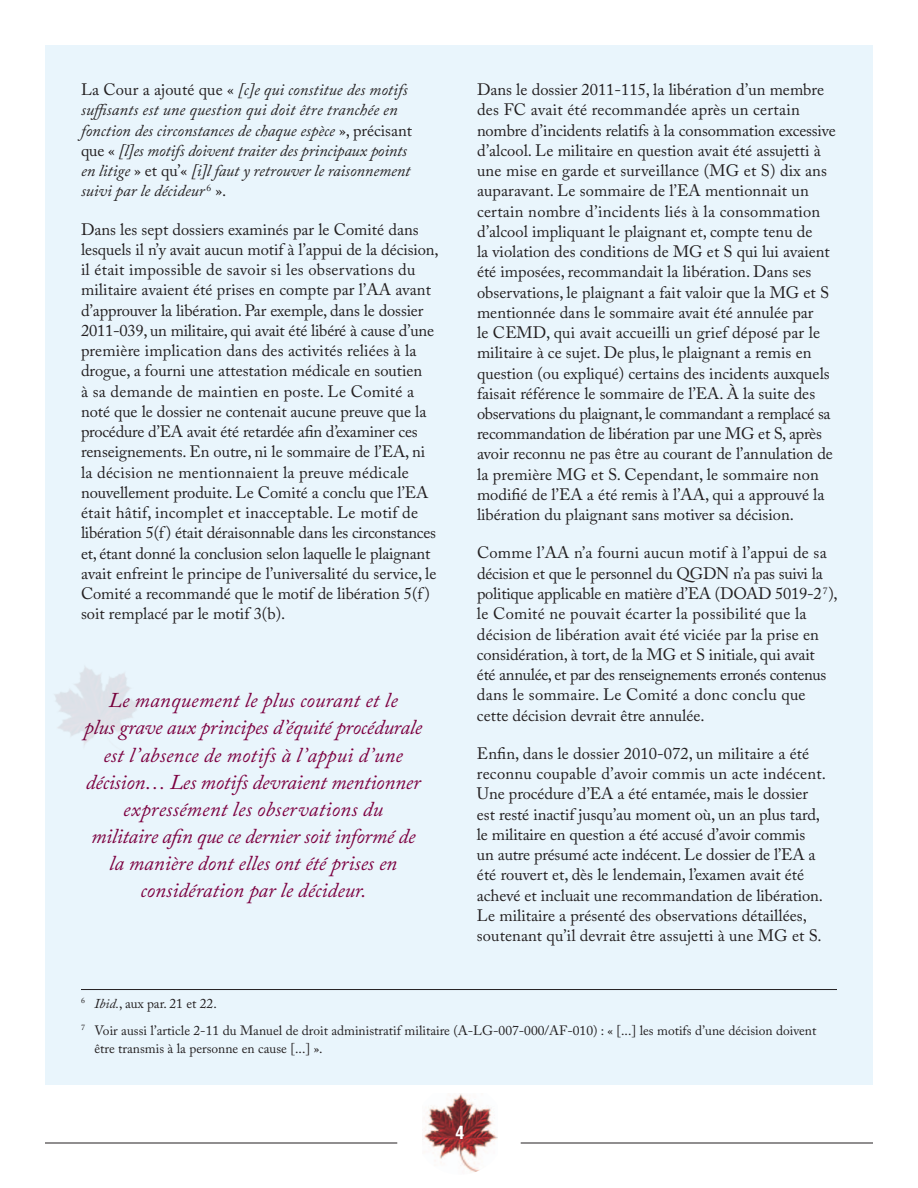
<style>
.page{position:relative;width:918px;height:1188px;background:#fff}
.page>*{position:absolute;margin:0;border:0;box-sizing:border-box;transform-origin:0 0}
.t1{font:italic 21px/27px "Adobe Caslon Pro";color:#7c0040;text-align:center}
.t2{font:700 condensed 18px "Helvetica LT Std";color:#fff}
.t3{font:16.5px/20.2px "Adobe Caslon Pro";color:#231f20}
.t4{font:italic 16.5px/20.2px "Adobe Caslon Pro";color:#231f20}
.t5{font:13.5px/27px "Adobe Caslon Pro";color:#231f20}
.s1{font-style:normal}
.s2{font-style:italic}
</style>
<div class="page">
<img style="left:424px;top:1094px;width:73px;height:78px">
<hr style="left:45px;top:1143px;width:352px;height:1px;background:#231f20">
<hr style="left:521px;top:1143px;width:352px;height:1px;background:#231f20">
<div style="left:45px;top:45px;width:828px;height:1039px;background:#e9f5fc"></div>
<hr style="left:81px;top:989px;width:756px;height:1px;background:#231f20">
<p class="t4" style="left:81px;top:79px;width:333px"><span class="s1">La Cour a ajouté que «</span> [c]e qui constitue des motifs suffisants est une question qui doit être tranchée en fonction des circonstances de chaque espèce <span class="s1">», précisant que «</span> [l]es motifs doivent traiter des principaux points en litige <span class="s1">» et qu’«</span> [i]l faut y retrouver le raisonnement suivi par le décideur <sup>6</sup> <span class="s1">».</span></p>
<p class="t3" style="left:81px;top:219px;width:359px">Dans les sept dossiers examinés par le Comité dans lesquels il n’y avait aucun motif à l’appui de la décision, il était impossible de savoir si les observations du militaire avaient été prises en compte par l’AA avant d’approuver la libération. Par exemple, dans le dossier 2011-039, un militaire, qui avait été libéré à cause d’une première implication dans des activités reliées à la drogue, a fourni une attestation médicale en soutien<br>à sa demande de maintien en poste. Le Comité a noté que le dossier ne contenait aucune preuve que la procédure d’EA avait été retardée afin d’examiner ces renseignements. En outre, ni le sommaire de l’EA, ni la décision ne mentionnaient la preuve médicale nouvellement produite. Le Comité a conclu que l’EA était hâtif, incomplet et inacceptable. Le motif de libération 5(f) était déraisonnable dans les circonstances et, étant donné la conclusion selon laquelle le plaignant avait enfreint le principe de l’universalité du service, le Comité a recommandé que le motif de libération 5(f) soit remplacé par le motif 3(b).</p>
<p class="t1" style="left:84px;top:687px;width:340px">Le manquement le plus courant et le<br>plus grave aux principes d’équité procédurale est l’absence de motifs à l’appui d’une décision… Les motifs devraient mentionner expressément les observations du<br>militaire afin que ce dernier soit informé de la manière dont elles ont été prises en considération par le décideur.</p>
<p class="t3" style="left:477px;top:79px;width:360px">Dans le dossier 2011-115, la libération d’un membre des FC avait été recommandée après un certain nombre d’incidents relatifs à la consommation excessive d’alcool. Le militaire en question avait été assujetti à une mise en garde et surveillance (MG et S) dix ans auparavant. Le sommaire de l’EA mentionnait un certain nombre d’incidents liés à la consommation d’alcool impliquant le plaignant et, compte tenu de<br>la violation des conditions de MG et S qui lui avaient été imposées, recommandait la libération. Dans ses observations, le plaignant a fait valoir que la MG et S mentionnée dans le sommaire avait été annulée par<br>le CEMD, qui avait accueilli un grief déposé par le militaire à ce sujet. De plus, le plaignant a remis en question (ou expliqué) certains des incidents auxquels faisait référence le sommaire de l’EA. À la suite des observations du plaignant, le commandant a remplacé sa recommandation de libération par une MG et S, après avoir reconnu ne pas être au courant de l’annulation de la première MG et S. Cependant, le sommaire non modifié de l’EA a été remis à l’AA, qui a approuvé la libération du plaignant sans motiver sa décision.</p>
<p class="t3" style="left:477px;top:543px;width:362px">Comme l’AA n’a fourni aucun motif à l’appui de sa décision et que le personnel du QGDN n’a pas suivi la politique applicable en matière d’EA (DOAD 5019-2<sup>7</sup>), le Comité ne pouvait écarter la possibilité que la décision de libération avait été viciée par la prise en considération, à tort, de la MG et S initiale, qui avait<br>été annulée, et par des renseignements erronés contenus dans le sommaire. Le Comité a donc conclu que cette décision devrait être annulée.</p>
<p class="t3" style="left:477px;top:743px;width:351px">Enfin, dans le dossier 2010-072, un militaire a été reconnu coupable d’avoir commis un acte indécent.<br>Une procédure d’EA a été entamée, mais le dossier est resté inactif jusqu’au moment où, un an plus tard, le militaire en question a été accusé d’avoir commis un autre présumé acte indécent. Le dossier de l’EA a été rouvert et, dès le lendemain, l’examen avait été achevé et incluait une recommandation de libération.<br>Le militaire a présenté des observations détaillées, soutenant qu’il devrait être assujetti à une MG et S.</p>
<p class="t5" style="left:81px;top:990px;width:737px"><sup>6</sup> <span class="s2">Ibid.</span>, aux par. 21 et 22.<br><sup>7</sup> Voir aussi l’article 2-11 du Manuel de droit administratif militaire (A-LG-007-000/AF-010) : « [...] les motifs d’une décision doivent</p>
<p class="t5" style="left:94px;top:1035px;width:230px">être transmis à la personne en cause [...] ».</p>
<p class="t2" style="left:455px;top:1121px;width:10px">4</p>
</div>
